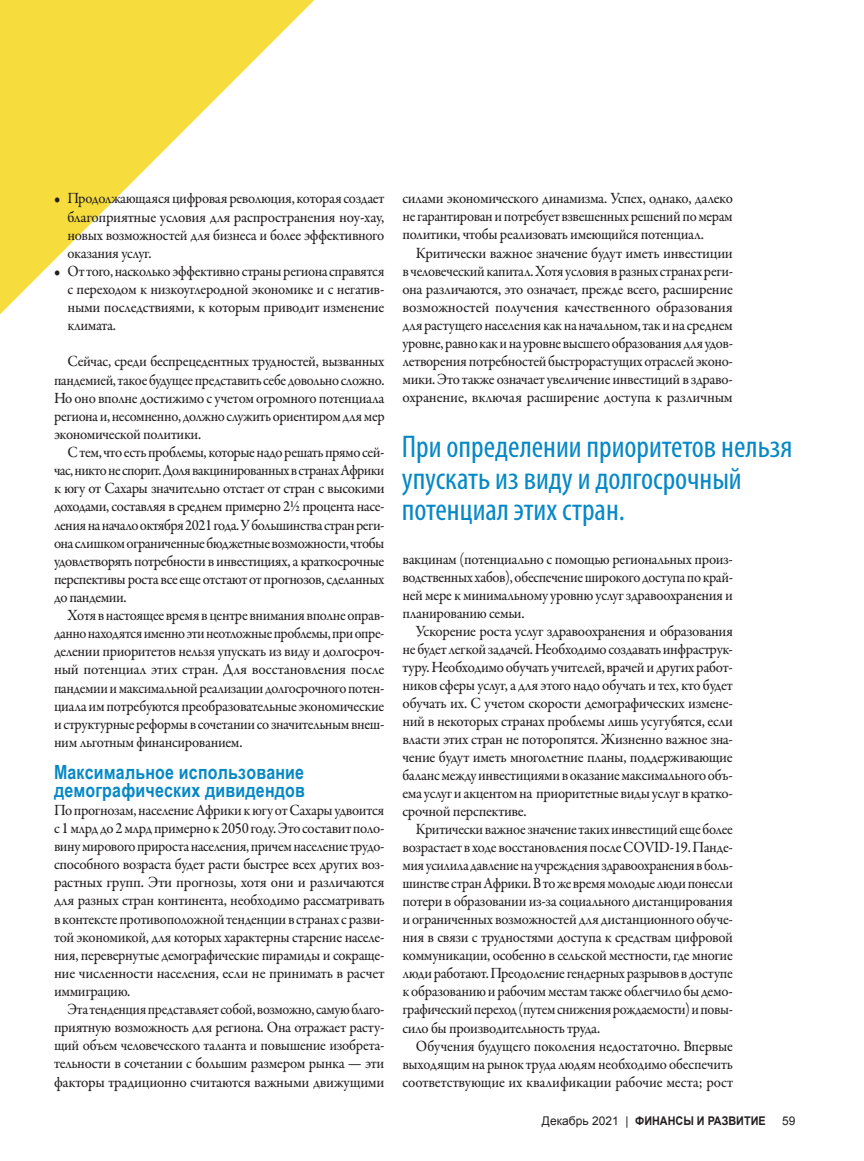
<style>
.page{position:relative;width:864px;height:1161px;background:#fff}
.page>*{position:absolute;margin:0;border:0;box-sizing:border-box;transform-origin:0 0}
.GLOBAL_-_Pull_Quote{font:condensed 31.5px/31.5px "Myriad Pro";color:#0688c6}
.Subheads_RUS{font:700 19.5px/18.1px "Arial Narrow";letter-spacing:.01em;color:#0688c6}
.GLOBAL_-_Body_Copy_I{font:500 15.75px/18.1px "Garamond Premr Pro";letter-spacing:-.02em;color:#231f20;text-align:justify;scale:.93 1}
.GLOBAL_-_Body_Copy_I-2{font:500 15.75px/18px "Garamond Premr Pro";letter-spacing:-.02em;color:#231f20;text-align:justify;scale:.92 1}
.GLOBAL_-_Body_Copy_I-3{font:500 15.75px/18px "Garamond Premr Pro";letter-spacing:-.02em;color:#231f20;text-align:justify;scale:.94 1}
.GLOBAL_-_Body_Copy_I-4{font:500 15.75px/18px "Garamond Premr Pro";letter-spacing:-.02em;color:#231f20;text-align:justify;scale:.95 1}
.GLOBAL_-_Body_Copy_I-5{font:500 15.75px/18.1px "Garamond Premr Pro";letter-spacing:-.02em;color:#231f20;text-align:justify;scale:.9 1}
.t1{font:700 12px "Arial";color:#231f20;scale:.9 1}
.t2{font:12px "Arial";color:#231f20}
.s1{font-weight:400}
</style>
<div class="page">
<svg style="left:0;top:0;width:314px;height:314px;fill:#f6dd3d"></svg>
<p class="GLOBAL_-_Body_Copy_I" style="left:68px;top:190px;width:342px;text-indent:-14px">• Продолжающаяся цифровая революция, которая создает благоприятные условия для распространения ноу-хау, новых возможностей для бизнеса и более эффективного оказания услуг.</p>
<p class="GLOBAL_-_Body_Copy_I" style="left:68px;top:262px;width:342px;text-indent:-14px">• От того, насколько эффективно страны региона справятся с переходом к низкоуглеродной экономике и с негатив&shy;ными последствиями, к которым приводит изменение климата.</p>
<p class="GLOBAL_-_Body_Copy_I" style="left:54px;top:353px;width:357px;text-indent:14px">Сейчас, среди беспрецедентных трудностей, вызванных пандемией, такое будущее представить себе довольно сложно.<br>Но оно вполне достижимо с учетом огромного потенциала региона и, несомненно, должно служить ориентиром для мер экономической политики.</p>
<p class="GLOBAL_-_Body_Copy_I" style="left:54px;top:443px;width:357px;text-indent:14px">С тем, что есть проблемы, которые надо решать прямо сей&shy;час, никто не спорит. Доля вакцинированных в странах Африки к югу от Сахары значительно отстает от стран с высокими доходами, составляя в среднем примерно 2½ процента насе&shy;ления на начало октября 2021 года. У большинства стран реги&shy;она слишком ограниченные бюджетные возможности, чтобы удовлетворять потребности в инвестициях, а краткосрочные перспективы роста все еще отстают от прогнозов, сделанных до пандемии.</p>
<p class="GLOBAL_-_Body_Copy_I-2" style="left:54px;top:606px;width:361px;text-indent:14px">Хотя в настоящее время в центре внимания вполне оправ&shy;данно находятся именно эти неотложные проблемы, при опре&shy;делении приоритетов нельзя упускать из виду и долгосроч&shy;ный потенциал этих стран. Для восстановления после пандемии и максимальной реализации долгосрочного потен&shy;циала им потребуются преобразовательные экономические и структурные реформы в сочетании со значительным внеш&shy;ним льготным финансированием.</p>
<p class="Subheads_RUS" style="left:54px;top:762px;width:253px">Максимальное использование демографических дивидендов</p>
<p class="GLOBAL_-_Body_Copy_I" style="left:54px;top:801px;width:357px">По прогнозам, население Африки к югу от Сахары удвоится с 1 млрд до 2 млрд примерно к 2050 году. Это составит поло&shy;вину мирового прироста населения, причем население трудо&shy;способного возраста будет расти быстрее всех других воз&shy;растных групп. Эти прогнозы, хотя они и различаются для разных стран континента, необходимо рассматривать в контексте противоположной тенденции в странах с разви&shy;той экономикой, для которых характерны старение населе&shy;ния, перевернутые демографические пирамиды и сокраще&shy;ние численности населения, если не принимать в расчет иммиграцию.</p>
<p class="GLOBAL_-_Body_Copy_I-5" style="left:54px;top:1000px;width:369px;text-indent:14px">Эта тенденция представляет собой, возможно, самую благо&shy;приятную возможность для региона. Она отражает расту&shy;щий объем человеческого таланта и повышение изобрета&shy;тельности в сочетании с большим размером рынка — эти факторы традиционно считаются важными движущими</p>
<p class="GLOBAL_-_Body_Copy_I" style="left:402px;top:190px;width:357px">силами экономического динамизма. Успех, однако, далеко не гарантирован и потребует взвешенных решений по мерам политики, чтобы реализовать имеющийся потенциал.</p>
<p class="GLOBAL_-_Body_Copy_I-4" style="left:402px;top:244px;width:349px;text-indent:14px">Критически важное значение будут иметь инвестиции в человеческий капитал. Хотя условия в разных странах реги&shy;она различаются, это означает, прежде всего, расширение возможностей получения качественного образования для растущего населения как на начальном, так и на среднем уровне, равно как и на уровне высшего образования для удов&shy;летворения потребностей быстрорастущих отраслей эконо&shy;мики. Это также означает увеличение инвестиций в здраво&shy;охранение, включая расширение доступа к различным</p>
<p class="GLOBAL_-_Pull_Quote" style="left:402px;top:432px;width:392px">При определении приоритетов нельзя упускать из виду и долгосрочный потенциал этих стран.</p>
<p class="GLOBAL_-_Body_Copy_I" style="left:402px;top:550px;width:357px">вакцинам (потенциально с помощью региональных произ&shy;водственных хабов), обеспечение широкого доступа по край&shy;ней мере к минимальному уровню услуг здравоохранения и планированию семьи.</p>
<p class="GLOBAL_-_Body_Copy_I-3" style="left:402px;top:622px;width:353px;text-indent:14px">Ускорение роста услуг здравоохранения и образования не будет легкой задачей. Необходимо создавать инфраструк&shy;туру. Необходимо обучать учителей, врачей и других работ&shy;ников сферы услуг, а для этого надо обучать и тех, кто будет обучать их. С учетом скорости демографических измене&shy;ний в некоторых странах проблемы лишь усугубятся, если власти этих стран не поторопятся. Жизненно важное зна&shy;чение будут иметь многолетние планы, поддерживающие баланс между инвестициями в оказание максимального объ&shy;ема услуг и акцентом на приоритетные виды услуг в кратко&shy;срочной перспективе.</p>
<p class="GLOBAL_-_Body_Copy_I-2" style="left:402px;top:821px;width:361px;text-indent:14px">Критически важное значение таких инвестиций еще более возрастает в ходе восстановления после COVID-19. Панде&shy;мия усилила давление на учреждения здравоохранения в боль&shy;шинстве стран Африки. В то же время молодые люди понесли потери в образовании из-за социального дистанцирования и ограниченных возможностей для дистанционного обуче&shy;ния в связи с трудностями доступа к средствам цифровой коммуникации, особенно в сельской местности, где многие люди работают. Преодоление гендерных разрывов в доступе к образованию и рабочим местам также облегчило бы демо&shy;графический переход (путем снижения рождаемости) и повы&shy;сило бы производительность труда.</p>
<p class="GLOBAL_-_Body_Copy_I" style="left:402px;top:1037px;width:357px;text-indent:14px">Обучения будущего поколения недостаточно. Впервые выходящим на рынок труда людям необходимо обеспечить соответствующие их квалификации рабочие места; рост</p>
<p class="t1" style="left:542px;top:1113px;width:250px"><span class="s1">Декабрь 2021 |</span> ФИНАНСЫ И РАЗВИТИЕ</p>
<p class="t2" style="left:782px;top:1113px;width:15px">59</p>
</div>
